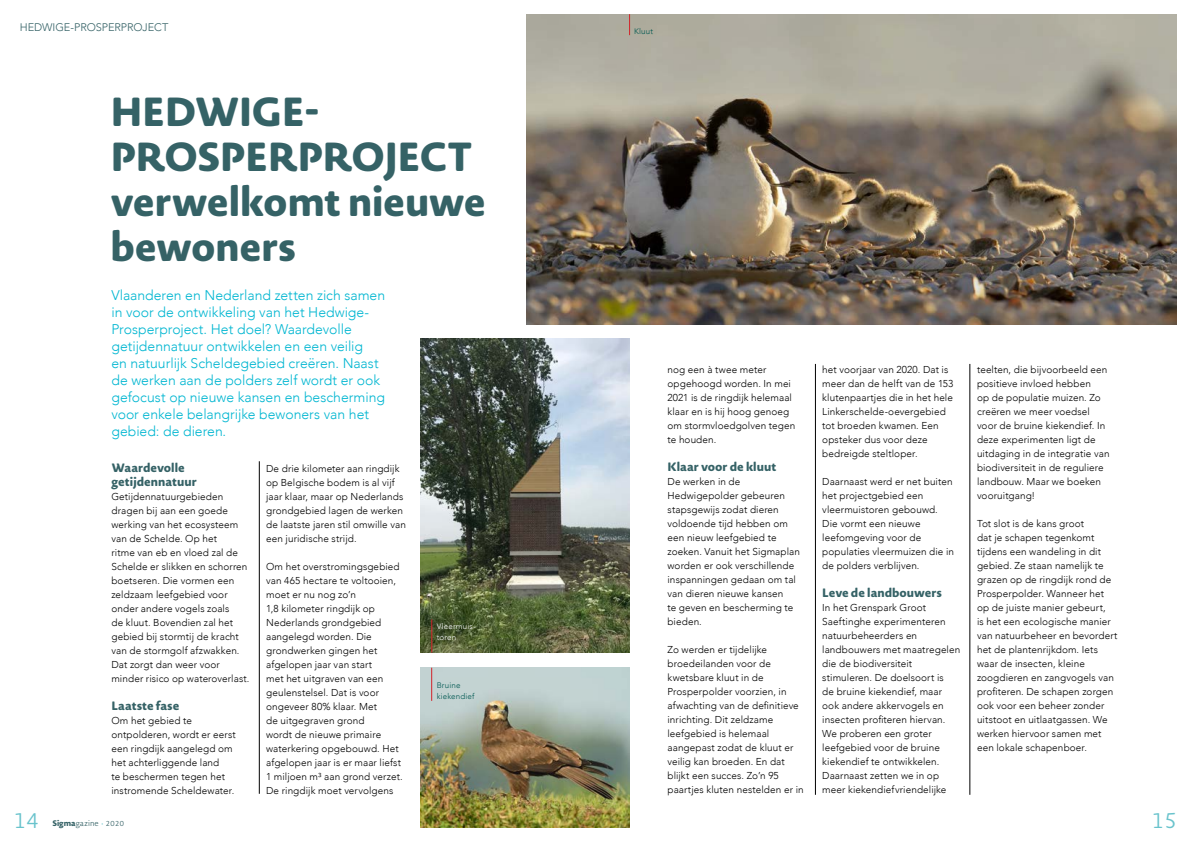
<style>
.page{position:relative;width:1191px;height:842px;background:#fff}
.page>*{position:absolute;margin:0;border:0;box-sizing:border-box;transform-origin:0 0}
.t1{font:800 40px/45px "Novel Sans Rd Pro";letter-spacing:-.02em;color:#356266}
.t2{font:300 20.9px "Novel Sans Rd Pro";color:#69c3cc}
.t3{font:300 14px/17px "Avenir";color:#00b6d1}
.t4{font:800 12px/14px "Novel Sans Rd Pro";color:#356266}
.t5{font:300 11px "Avenir";letter-spacing:-.005em;color:#356266}
.t6{font:300 10px/14px "Avenir";letter-spacing:.01em;color:#000}
.t7{font:300 8px/11px "Avenir";letter-spacing:.02em;color:#005851}
.t8{font:300 8px "Novel Sans Rd Pro";color:#356266}
.t9{font:300 8px/11px "Avenir";letter-spacing:.02em;color:#fff}
.s1{font-weight:800}
.s2{color:#69c3cc}
.s3{font-size:7.1px}
</style>
<div class="page">
<img style="left:526px;top:14px;width:650px;height:310px">
<hr style="left:815px;top:364px;width:1px;height:431px;background:#000">
<hr style="left:969px;top:364px;width:1px;height:431px;background:#000">
<hr style="left:259px;top:461px;width:1px;height:333px;background:#000">
<img style="left:421px;top:668px;width:208px;height:159px">
<img style="left:421px;top:338px;width:208px;height:314px">
<hr style="left:431px;top:668px;width:1px;height:33px;background:#d2232a">
<hr style="left:431px;top:619px;width:1px;height:34px;background:#d2232a">
<svg style="left:629px;top:14px;width:1px;height:21px"></svg>
<p class="t5" style="left:20px;top:21px;width:150px">HEDWIGE-PROSPERPROJECT</p>
<h1 class="t1" style="left:110px;top:88px;width:377px">HEDWIGE-<br>PROSPERPROJECT verwelkomt nieuwe bewoners</h1>
<p class="t3" style="left:111px;top:286px;width:275px">Vlaanderen en Nederland zetten zich samen in voor de ontwikkeling van het Hedwige-Prosperproject. Het doel? Waardevolle getijdennatuur ontwikkelen en een veilig<br>en natuurlijk Scheldegebied creëren. Naast de werken aan de polders zelf wordt er ook gefocust op nieuwe kansen en bescherming voor enkele belangrijke bewoners van het gebied: de dieren.</p>
<p class="t4" style="left:111px;top:460px;width:87px">Waardevolle getijdennatuur</p>
<p class="t6" style="left:111px;top:489px;width:140px">Getijdennatuurgebieden dragen bij aan een goede werking van het ecosysteem van de Schelde. Op het<br>ritme van eb en vloed zal de<br>Schelde er slikken en schorren boetseren. Die vormen een zeldzaam leefgebied voor onder andere vogels zoals<br>de kluut. Bovendien zal het gebied bij stormtij de kracht van de stormgolf afzwakken.<br>Dat zorgt dan weer voor minder risico op wateroverlast.</p>
<p class="t4" style="left:111px;top:698px;width:70px">Laatste fase</p>
<p class="t6" style="left:111px;top:713px;width:126px">Om het gebied te ontpolderen, wordt er eerst een ringdijk aangelegd om het achterliggende land<br>te beschermen tegen het instromende Scheldewater.</p>
<p class="t6" style="left:266px;top:461px;width:141px">De drie kilometer aan ringdijk op Belgische bodem is al vijf jaar klaar, maar op Nederlands grondgebied lagen de werken de laatste jaren stil omwille van een juridische strijd.</p>
<p class="t6" style="left:266px;top:559px;width:138px">Om het overstromingsgebied van 465 hectare te voltooien, moet er nu nog zo’n<br>1,8 kilometer ringdijk op<br>Nederlands grondgebied aangelegd worden. Die grondwerken gingen het afgelopen jaar van start<br>met het uitgraven van een geulenstelsel. Dat is voor ongeveer 80% klaar. Met<br>de uitgegraven grond<br>wordt de nieuwe primaire waterkering opgebouwd. Het afgelopen jaar is er maar liefst<br>1 miljoen m³ aan grond verzet.<br>De ringdijk moet vervolgens</p>
<p class="t9" style="left:437px;top:620px;width:40px">Vleermuis&shy;toren</p>
<p class="t7" style="left:437px;top:679px;width:39px">Bruine kiekendief</p>
<p class="t7" style="left:634px;top:26px;width:21px">Kluut</p>
<p class="t6" style="left:667px;top:362px;width:129px">nog een à twee meter opgehoogd worden. In mei<br>2021 is de ringdijk helemaal klaar en is hij hoog genoeg om stormvloedgolven tegen te houden.</p>
<p class="t4" style="left:667px;top:459px;width:110px">Klaar voor de kluut</p>
<p class="t6" style="left:667px;top:475px;width:134px">De werken in de<br>Hedwigepolder gebeuren stapsgewijs zodat dieren voldoende tijd hebben om een nieuw leefgebied te zoeken. Vanuit het Sigmaplan worden er ook verschillende inspanningen gedaan om tal van dieren nieuwe kansen<br>te geven en bescherming te bieden.</p>
<p class="t6" style="left:667px;top:643px;width:138px">Zo werden er tijdelijke broedeilanden voor de kwetsbare kluut in de<br>Prosperpolder voorzien, in afwachting van de definitieve inrichting. Dit zeldzame leefgebied is helemaal aangepast zodat de kluut er veilig kan broeden. En dat blijkt een succes. Zo’n 95 paartjes kluten nestelden er in</p>
<p class="t6" style="left:822px;top:362px;width:132px">het voorjaar van 2020. Dat is meer dan de helft van de 153 klutenpaartjes die in het hele<br>Linkerschelde-oevergebied tot broeden kwamen. Een opsteker dus voor deze bedreigde steltloper.</p>
<p class="t6" style="left:822px;top:474px;width:133px">Daarnaast werd er net buiten het projectgebied een vleermuistoren gebouwd.<br>Die vormt een nieuwe leefomgeving voor de populaties vleermuizen die in de polders verblijven.</p>
<p class="t4" style="left:822px;top:585px;width:121px">Leve de landbouwers</p>
<p class="t6" style="left:822px;top:601px;width:139px">In het Grenspark Groot<br>Saeftinghe experimenteren natuurbeheerders en landbouwers met maatregelen die de biodiversiteit stimuleren. De doelsoort is<br>de bruine kiekendief, maar ook andere akkervogels en insecten profiteren hiervan.<br>We proberen een groter leefgebied voor de bruine kiekendief te ontwikkelen.<br>Daarnaast zetten we in op meer kiekendiefvriendelijke</p>
<p class="t6" style="left:977px;top:362px;width:134px">teelten, die bijvoorbeeld een positieve invloed hebben<br>op de populatie muizen. Zo creëren we meer voedsel voor de bruine kiekendief. In deze experimenten ligt de uitdaging in de integratie van biodiversiteit in de reguliere landbouw. Maar we boeken vooruitgang!</p>
<p class="t6" style="left:977px;top:516px;width:142px">Tot slot is de kans groot<br>dat je schapen tegenkomt tijdens een wandeling in dit gebied. Ze staan namelijk te grazen op de ringdijk rond de<br>Prosperpolder. Wanneer het op de juiste manier gebeurt,<br>is het een ecologische manier van natuurbeheer en bevordert het de plantenrijkdom. Iets waar de insecten, kleine zoogdieren en zangvogels van profiteren. De schapen zorgen ook voor een beheer zonder uitstoot en uitlaatgassen. We werken hiervoor samen met een lokale schapenboer.</p>
<h2 class="t2" style="left:14px;top:805px;width:26px">14</h2>
<p class="t8" style="left:52px;top:817px;width:73px"><span class="s1">Sigma</span>gazine <span class="s2">•</span> <span class="s3">2020</span></p>
<h2 class="t2" style="left:1152px;top:805px;width:26px">15</h2>
</div>
